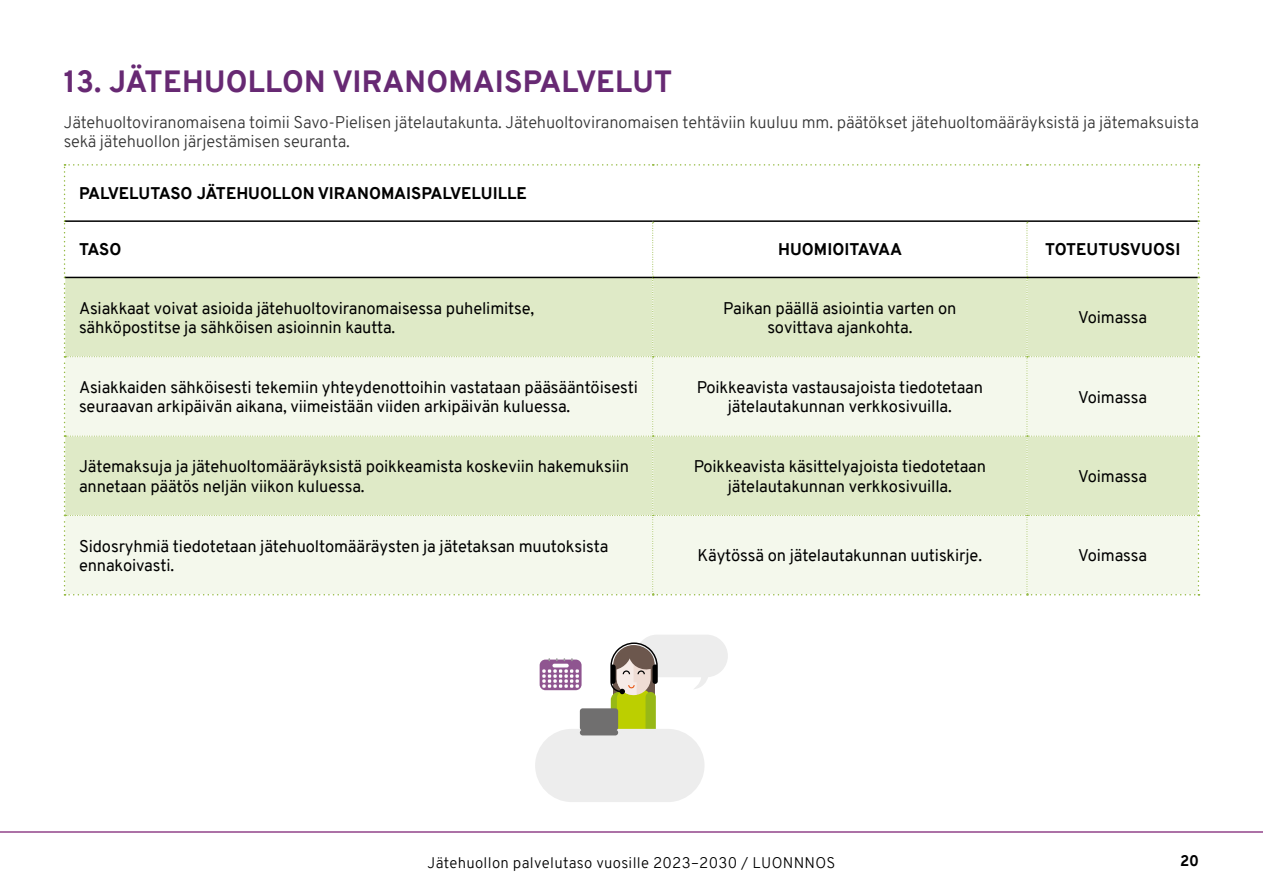
<style>
.page{position:relative;width:1263px;height:893px;background:#fff}
.page>*{position:absolute;margin:0;border:0;box-sizing:border-box;transform-origin:0 0}
.Otsikko_1{font:800 30px "Overpass";letter-spacing:.01em;color:#672973}
.Taulukon_leipäteksti{font:16.5px/19.5px "Overpass";letter-spacing:-.01em;color:#000}
.Huomioitavaa{font:16.5px/19.5px "Overpass";letter-spacing:-.01em;color:#000;text-align:center}
.Leipäteksti{font:300 16.5px/19.5px "Overpass";letter-spacing:-.01em;color:#353535}
.Taso_otsikko{font:800 16.5px "Overpass";color:#000}
.Huomioitavaa_otsikko{font:800 16.5px "Overpass";color:#000}
.t1{font:300 15px "Overpass";letter-spacing:.02em;color:#000}
.t2{font:800 15px "Overpass";color:#000}
</style>
<div class="page">
<hr style="left:0;top:832px;width:1263px;height:1px;background:#ac71a6">
<svg style="left:64px;top:164px;width:1135px;height:431px"></svg>
<div style="left:540px;top:660px;width:41px;height:30px;background:#8f5590;border-radius:6px"></div>
<hr style="left:552px;top:664px;width:17px;height:3px;background:#fff;border-radius:2px">
<svg style="left:542px;top:669px;width:37px;height:19px"></svg>
<svg style="left:610px;top:635px;width:118px;height:124px"></svg>
<div style="left:535px;top:729px;width:169px;height:73px;background:#ededed;border-radius:37px"></div>
<div style="left:580px;top:708px;width:38px;height:22px;background:#706f6f;border-radius:3px"></div>
<div style="left:580px;top:730px;width:38px;height:5px;background:#706f6f;border-radius:3px"></div>
<h2 class="Otsikko_1" style="left:64px;top:60px;width:610px">13. JÄTEHUOLLON VIRANOMAISPALVELUT</h2>
<p class="Leipäteksti" style="left:64px;top:112px;width:1137px">Jätehuoltoviranomaisena toimii Savo-Pielisen jätelautakunta. Jätehuoltoviranomaisen tehtäviin kuuluu mm. päätökset jätehuoltomääräyksistä ja jätemaksuista sekä jätehuollon järjestämisen seuranta.</p>
<h3 class="Taso_otsikko" style="left:79px;top:182px;width:449px">PALVELUTASO JÄTEHUOLLON VIRANOMAISPALVELUILLE</h3>
<h3 class="Taso_otsikko" style="left:79px;top:238px;width:44px">TASO</h3>
<p class="Huomioitavaa_otsikko" style="left:778px;top:238px;width:126px">HUOMIOITAVAA</p>
<p class="Huomioitavaa_otsikko" style="left:1045px;top:238px;width:137px">TOTEUTUSVUOSI</p>
<p class="Taulukon_leipäteksti" style="left:79px;top:298px;width:457px">Asiakkaat voivat asioida jätehuoltoviranomaisessa puhelimitse, sähköpostitse ja sähköisen asioinnin kautta.</p>
<p class="Huomioitavaa" style="left:723px;top:298px;width:235px">Paikan päällä asiointia varten on</p>
<p class="Huomioitavaa" style="left:767px;top:318px;width:147px">sovittava ajankohta.</p>
<p class="Taulukon_leipäteksti" style="left:79px;top:377px;width:560px">Asiakkaiden sähköisesti tekemiin yhteydenottoihin vastataan pääsääntöisesti seuraavan arkipäivän aikana, viimeistään viiden arkipäivän kuluessa.</p>
<p class="Huomioitavaa" style="left:697px;top:377px;width:288px">Poikkeavista vastausajoista tiedotetaan</p>
<p class="Huomioitavaa" style="left:728px;top:397px;width:226px">jätelautakunnan verkkosivuilla.</p>
<p class="Huomioitavaa" style="left:1078px;top:308px;width:70px">Voimassa</p>
<p class="Huomioitavaa" style="left:1078px;top:387px;width:70px">Voimassa</p>
<p class="Taulukon_leipäteksti" style="left:79px;top:457px;width:552px">Jätemaksuja ja jätehuoltomääräyksistä poikkeamista koskeviin hakemuksiin annetaan päätös neljän viikon kuluessa.</p>
<p class="Huomioitavaa" style="left:694px;top:457px;width:294px">Poikkeavista käsittelyajoista tiedotetaan jätelautakunnan verkkosivuilla.</p>
<p class="Huomioitavaa" style="left:1078px;top:467px;width:70px">Voimassa</p>
<p class="Taulukon_leipäteksti" style="left:79px;top:536px;width:531px">Sidosryhmiä tiedotetaan jätehuoltomääräysten ja jätetaksan muutoksista ennakoivasti.</p>
<p class="Huomioitavaa" style="left:698px;top:546px;width:286px">Käytössä on jätelautakunnan uutiskirje.</p>
<p class="Huomioitavaa" style="left:1078px;top:546px;width:70px">Voimassa</p>
<p class="t1" style="left:427px;top:852px;width:409px">Jätehuollon palvelutaso vuosille 2023–2030 / LUONNNOS</p>
<p class="t2" style="left:1180px;top:850px;width:21px">20</p>
</div>
